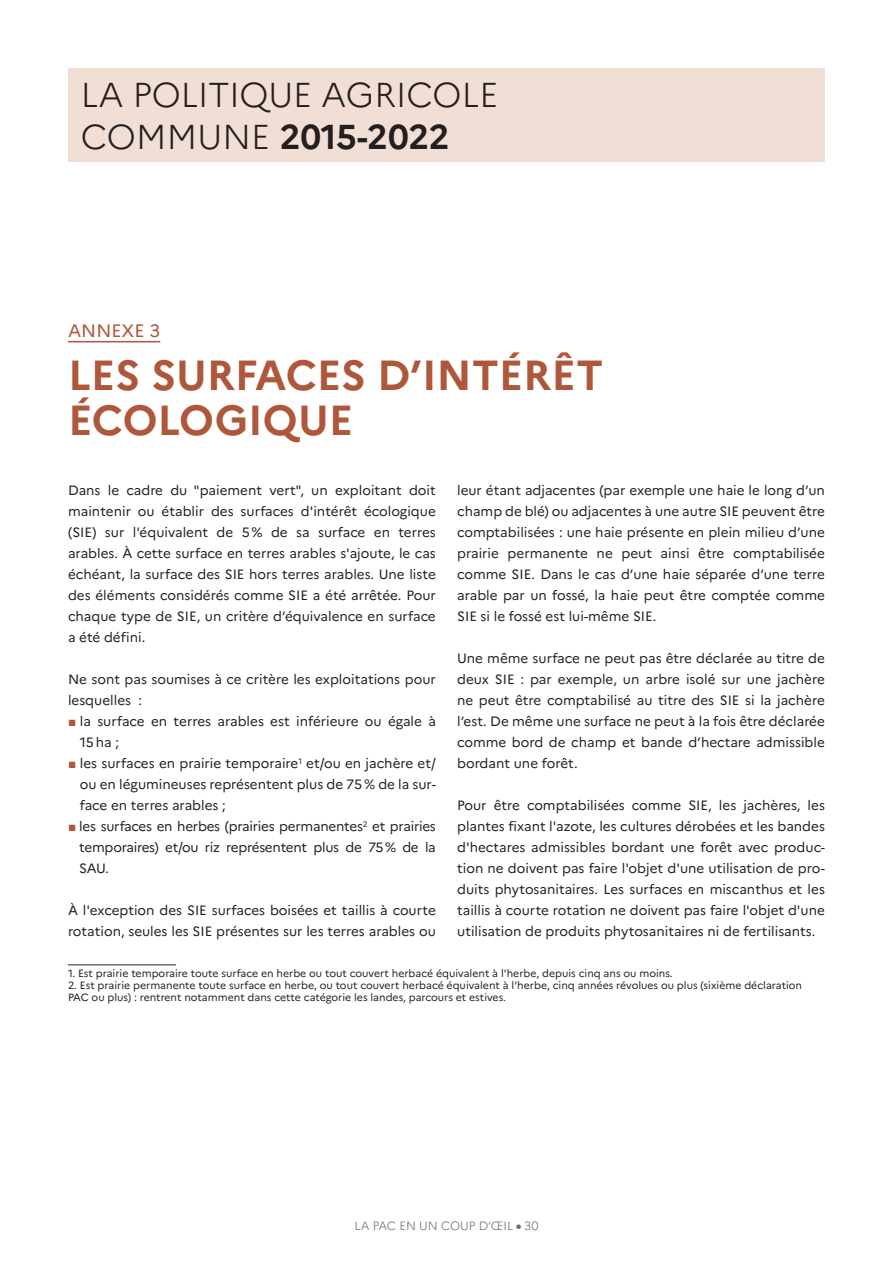
<style>
.page{position:relative;width:893px;height:1263px;background:#fff}
.page>*{position:absolute;margin:0;border:0;box-sizing:border-box;transform-origin:0 0}
.t1{font:700 42px/45px "Marianne";color:#af573a}
.t2{font:300 34.5px/41.8px "Marianne";letter-spacing:-.005em;color:#231f20}
.t3{font:18px "Marianne";color:#af573a}
.t4{font:13.5px/21px "Marianne";color:#231f20;text-align:justify}
.t5{font:300 12px "Marianne";color:#6c6d70}
.t6{font:10.5px/12px "Marianne";color:#231f20}
.s1{font-weight:700}
.s2{font-family:"Arial";font-weight:700;color:#af573a}
</style>
<div class="page">
<div style="left:68px;top:68px;width:757px;height:94px;background:#f1ded4"></div>
<hr style="left:68px;top:341px;width:92px;height:1px;background:#af573a">
<hr style="left:68px;top:964px;width:108px;height:1px;background:#231f20">
<h2 class="t2" style="left:81px;top:73px;width:419px">LA POLITIQUE AGRICOLE<br>COMMUNE <span class="s1">2015-2022</span></h2>
<h3 class="t3" style="left:68px;top:316px;width:94px">ANNEXE 3</h3>
<h1 class="t1" style="left:68px;top:349px;width:537px">LES SURFACES D’INTÉRÊT<br>ÉCOLOGIQUE</h1>
<p class="t4" style="left:68px;top:479px;width:369px">Dans le cadre du "paiement vert", un exploitant doit maintenir ou établir des surfaces d'intérêt écologique (SIE) sur l'équivalent de 5 % de sa surface en terres arables. À cette surface en terres arables s'ajoute, le cas échéant, la surface des SIE hors terres arables. Une liste des éléments considérés comme SIE a été arrêtée. Pour chaque type de SIE, un critère d’équivalence en surface a été défini.</p>
<p class="t4" style="left:68px;top:668px;width:369px">Ne sont pas soumises à ce critère les exploitations pour lesquelles :</p>
<p class="t4" style="left:80px;top:710px;width:358px;text-indent:-12px"><span class="s2">■</span> la surface en terres arables est inférieure ou égale à<br>15 ha ;</p>
<p class="t4" style="left:80px;top:752px;width:358px;text-indent:-12px"><span class="s2">■</span> les surfaces en prairie temporaire<sup>1</sup> et/ou en jachère et/ ou en légumineuses représentent plus de 75 % de la sur&shy;face en terres arables ;</p>
<p class="t4" style="left:79px;top:815px;width:358px;text-indent:-11px"><span class="s2">■</span> les surfaces en herbes (prairies permanentes<sup>2</sup> et prairies temporaires) et/ou riz représentent plus de 75 % de la SAU.</p>
<p class="t4" style="left:68px;top:899px;width:369px">À l'exception des SIE surfaces boisées et taillis à courte rotation, seules les SIE présentes sur les terres arables ou</p>
<p class="t4" style="left:457px;top:479px;width:369px">leur étant adjacentes (par exemple une haie le long d’un champ de blé) ou adjacentes à une autre SIE peuvent être comptabilisées : une haie présente en plein milieu d’une prairie permanente ne peut ainsi être comptabilisée comme SIE. Dans le cas d’une haie séparée d’une terre arable par un fossé, la haie peut être comptée comme SIE si le fossé est lui-même SIE.</p>
<p class="t4" style="left:457px;top:647px;width:369px">Une même surface ne peut pas être déclarée au titre de deux SIE : par exemple, un arbre isolé sur une jachère ne peut être comptabilisé au titre des SIE si la jachère l’est. De même une surface ne peut à la fois être déclarée comme bord de champ et bande d’hectare admissible bordant une forêt.</p>
<p class="t4" style="left:457px;top:794px;width:369px">Pour être comptabilisées comme SIE, les jachères, les plantes fixant l'azote, les cultures dérobées et les bandes d'hectares admissibles bordant une forêt avec produc&shy;tion ne doivent pas faire l'objet d'une utilisation de pro&shy;duits phytosanitaires. Les surfaces en miscanthus et les taillis à courte rotation ne doivent pas faire l'objet d'une utilisation de produits phytosanitaires ni de fertilisants.</p>
<p class="t6" style="left:68px;top:967px;width:605px">1. Est prairie temporaire toute surface en herbe ou tout couvert herbacé équivalent à l'herbe, depuis cinq ans ou moins.</p>
<p class="t6" style="left:68px;top:979px;width:736px">2. Est prairie permanente toute surface en herbe, ou tout couvert herbacé équivalent à l’herbe, cinq années révolues ou plus (sixième déclaration<br>PAC ou plus) : rentrent notamment dans cette catégorie les landes, parcours et estives.</p>
<p class="t5" style="left:354px;top:1218px;width:186px">LA PAC EN UN COUP D’ŒIL 30</p>
</div>
